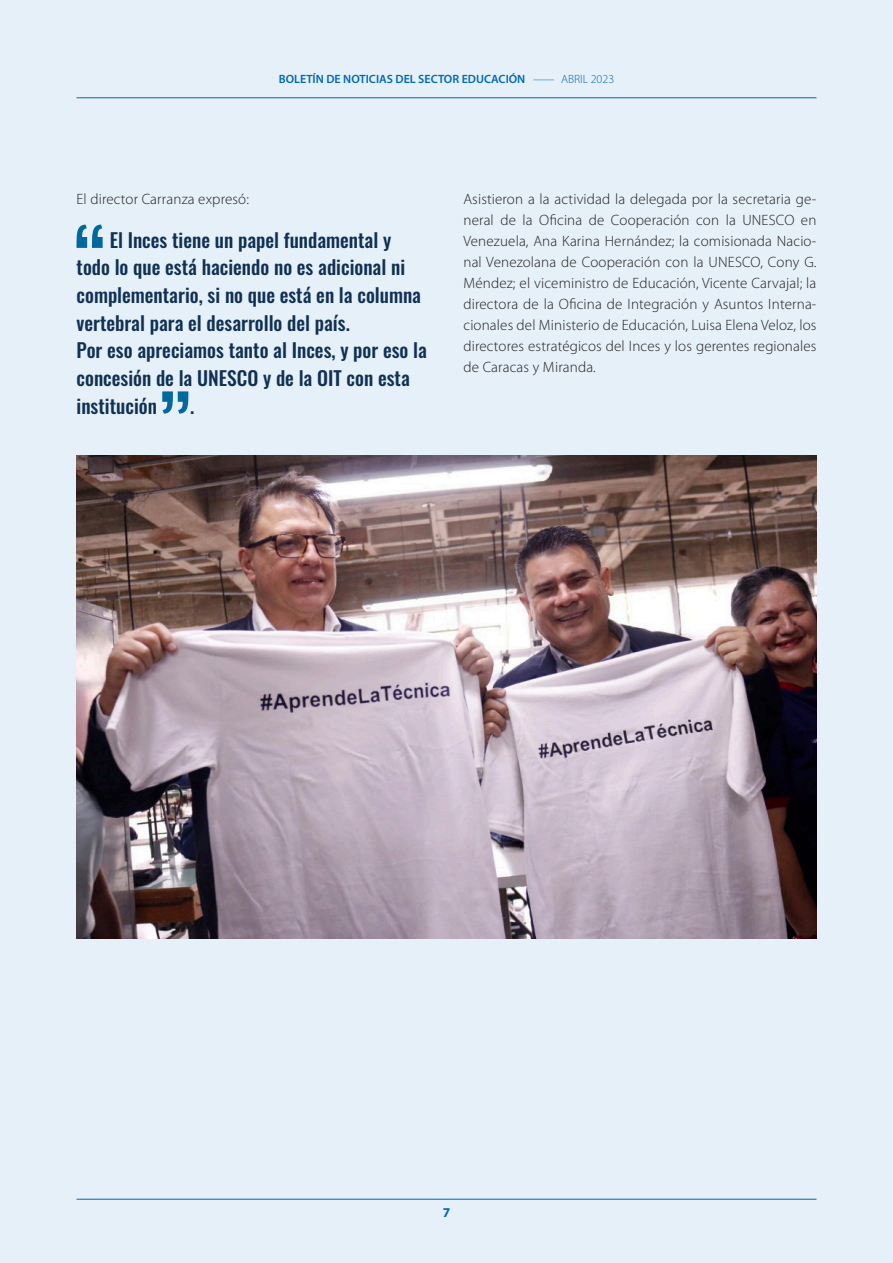
<style>
.page{position:relative;width:893px;height:1263px;background:#e6f0f8}
.page>*{position:absolute;margin:0;border:0;box-sizing:border-box;transform-origin:0 0}
.t1{font:500 19.5px/27.6px "Oswald";color:#103153}
.cuerpo_de_texto_gene{font:300 15px/21px "Myriad Pro";letter-spacing:.01em;color:#231f20;text-align:justify}
.t2{font:700 13.5px "Myriad Pro";color:#0069b4}
.t3{font:600 12px "Myriad Pro";color:#0069b4}
.s1{font-weight:300}
</style>
<div class="page">
<hr style="left:77px;top:97px;width:739px;height:1px;background:#0069b4">
<hr style="left:77px;top:1199px;width:739px;height:1px;background:#0069b4">
<img style="left:77px;top:456px;width:739px;height:483px">
<svg style="left:77px;top:225px;width:26px;height:23px"></svg>
<svg style="left:162px;top:391px;width:26px;height:23px"></svg>
<p class="t3" style="left:279px;top:71px;width:337px">BOLETÍN DE NOTICIAS DEL SECTOR EDUCACIÓN <span class="s1">–––– ABRIL 2023</span></p>
<p class="cuerpo_de_texto_gene" style="left:77px;top:188px;width:174px">El director Carranza expresó:</p>
<p class="cuerpo_de_texto_gene" style="left:463px;top:188px;width:354px">Asistieron a la actividad la delegada por la secretaria ge&shy;neral de la Oficina de Cooperación con la UNESCO en Venezuela, Ana Karina Hernández; la comisionada Nacio&shy;nal Venezolana de Cooperación con la UNESCO, Cony G.<br>Méndez; el viceministro de Educación, Vicente Carvajal; la directora de la Oficina de Integración y Asuntos Interna&shy;cionales del Ministerio de Educación, Luisa Elena Veloz, los directores estratégicos del Inces y los gerentes regionales de Caracas y Miranda.</p>
<p class="t1" style="left:77px;top:227px;width:346px;text-indent:33px">El Inces tiene un papel fundamental y todo lo que está haciendo no es adicional ni complementario, si no que está en la columna vertebral para el desarrollo del país.</p>
<p class="t1" style="left:77px;top:338px;width:352px">Por eso apreciamos tanto al Inces, y por eso la concesión de la UNESCO y de la OIT con esta institución</p>
<p class="t1" style="left:190px;top:393px;width:6px">.</p>
<p class="t2" style="left:443px;top:1204px;width:9px">7</p>
</div>
